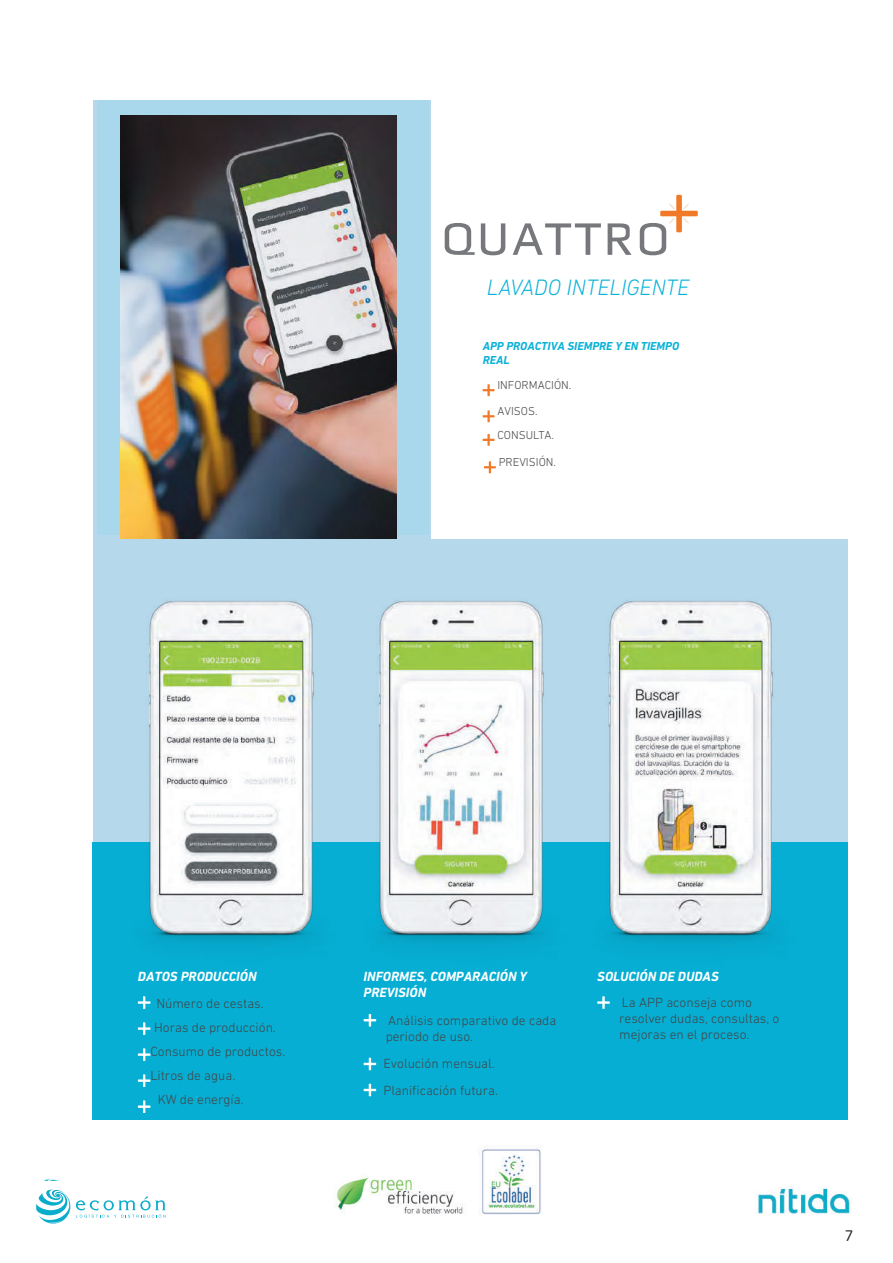
<style>
.page{position:relative;width:893px;height:1263px;background:#fff}
.page>*{position:absolute;margin:0;border:0;box-sizing:border-box;transform-origin:0 0}
.t1{font:italic 300 22.65px "DIN Next LT Pro";color:#0bb2d8}
.t2{font:14.25px "Neo Sans";color:#231f20}
.t3{font:300 13.5px/16.2px "DIN Next LT Pro";color:#444446}
.t4{font:italic 700 13.5px/16.2px "DIN Next LT Pro";color:#fff}
.t5{font:300 11.7px/23.5px "DIN Next LT Pro";color:#444446}
.t6{font:italic 700 11.7px/14.1px "DIN Next LT Pro";color:#0bb2d8}
</style>
<div class="page">
<div style="left:93px;top:101px;width:755px;height:1015px;background:#b5d9eb"></div>
<div style="left:92px;top:842px;width:756px;height:278px;background:#06aed3"></div>
<div style="left:431px;top:59px;width:417px;height:480px;background:#fff"></div>
<div style="left:97px;top:100px;width:332px;height:434px;background:#a9d7eb"></div>
<img style="left:121px;top:115px;width:276px;height:423px">
<svg style="left:483px;top:384px;width:11px;height:12px"></svg>
<svg style="left:483px;top:410px;width:11px;height:12px"></svg>
<svg style="left:483px;top:434px;width:11px;height:12px"></svg>
<svg style="left:484px;top:461px;width:12px;height:12px"></svg>
<svg style="left:445px;top:195px;width:253px;height:60px"></svg>
<img style="left:42px;top:1148px;width:809px;height:67px">
<div style="left:28px;top:1181px;width:151px;height:45px;background:#fff"></div>
<svg style="left:36px;top:1189px;width:34px;height:34px"></svg>
<svg style="left:76px;top:1196px;width:90px;height:22px"></svg>
<svg style="left:364px;top:1014px;width:12px;height:12px"></svg>
<svg style="left:364px;top:1058px;width:12px;height:12px"></svg>
<svg style="left:364px;top:1084px;width:12px;height:12px"></svg>
<svg style="left:138px;top:996px;width:12px;height:13px"></svg>
<svg style="left:138px;top:1022px;width:12px;height:13px"></svg>
<svg style="left:138px;top:1048px;width:12px;height:13px"></svg>
<svg style="left:138px;top:1074px;width:12px;height:13px"></svg>
<svg style="left:138px;top:1100px;width:12px;height:13px"></svg>
<svg style="left:597px;top:996px;width:13px;height:13px"></svg>
<img style="left:606px;top:600px;width:167px;height:344px">
<img style="left:376px;top:600px;width:168px;height:344px">
<img style="left:146px;top:600px;width:168px;height:344px">
<h1 class="t1" style="left:487px;top:275px;width:204px">LAVADO INTELIGENTE</h1>
<p class="t6" style="left:483px;top:339px;width:198px">APP PROACTIVA SIEMPRE Y EN TIEMPO<br>REAL</p>
<p class="t5" style="left:497px;top:373px;width:76px">INFORMACIÓN.</p>
<p class="t5" style="left:497px;top:399px;width:58px">AVISOS.<br>CONSULTA.</p>
<p class="t5" style="left:499px;top:450px;width:59px">PREVISIÓN.</p>
<p class="t4" style="left:138px;top:968px;width:120px">DATOS PRODUCCIÓN</p>
<p class="t3" style="left:156px;top:995px;width:109px">Número de cestas.</p>
<p class="t3" style="left:154px;top:1019px;width:123px">Horas de producción.</p>
<p class="t3" style="left:150px;top:1043px;width:136px">Consumo de productos.</p>
<p class="t3" style="left:150px;top:1067px;width:86px">Litros de agua.</p>
<p class="t3" style="left:158px;top:1091px;width:87px">KW de energía.</p>
<p class="t4" style="left:364px;top:968px;width:165px">INFORMES, COMPARACIÓN Y<br>PREVISIÓN</p>
<p class="t3" style="left:386px;top:1012px;width:172px">Análisis comparativo de cada periodo de uso.</p>
<p class="t3" style="left:383px;top:1051px;width:116px;line-height:26.1px">Evolución mensual.<br>Planificación futura.</p>
<p class="t4" style="left:597px;top:968px;width:123px">SOLUCIÓN DE DUDAS</p>
<p class="t3" style="left:619px;top:994px;width:162px">La APP aconseja como resolver dudas, consultas, o mejoras en el proceso.</p>
<p class="t2" style="left:845px;top:1229px;width:10px">7</p>
</div>
